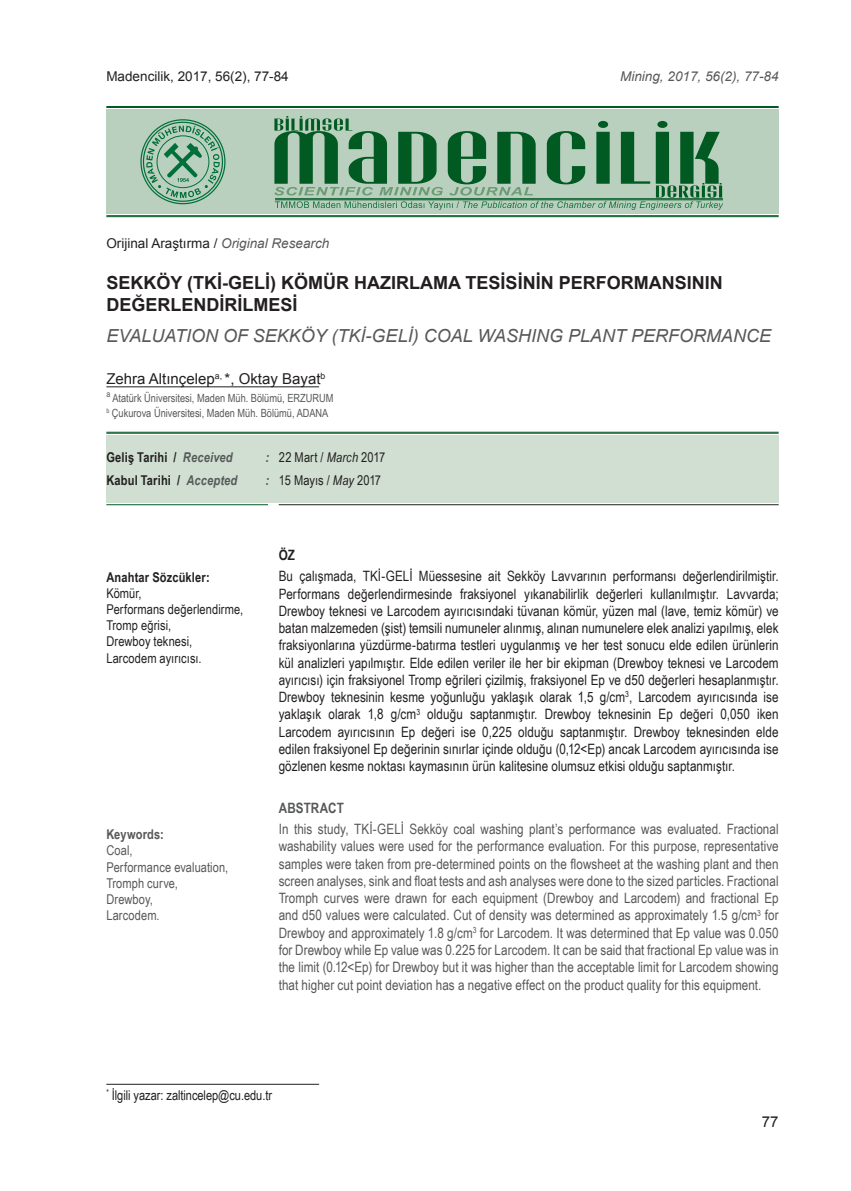
<style>
.page{position:relative;width:851px;height:1191px;background:#fff}
.page>*{position:absolute;margin:0;border:0;box-sizing:border-box;transform-origin:0 0}
.t1{font:700 18px/22.5px "Arial";color:#231f20}
.t2{font:italic 18px "Arial";color:#57585a}
.t3{font:15px "Arial";color:#231f20}
.t4{font:14.25px/17.2px "Arial Narrow";letter-spacing:.005em;color:#231f20;text-align:justify}
.t5{font:14.25px/17.2px "Arial Narrow";letter-spacing:.005em;color:#57585a;text-align:justify}
.t6{font:700 14.25px "Arial Narrow";letter-spacing:.005em;color:#57585a}
.t7{font:700 14.25px "Arial Narrow";color:#231f20}
.t8{font:13.5px/16.2px "Arial Narrow";letter-spacing:.005em;color:#231f20}
.t9{font:13.5px "Arial";color:#231f20}
.t10{font:700 13.5px "Arial Narrow";letter-spacing:.01em;color:#231f20}
.t11{font:13.5px/16.2px "Arial Narrow";letter-spacing:.005em;color:#57585a}
.t12{font:italic 13.5px "Arial";color:#57585a}
.t13{font:700 13.5px "Arial Narrow";letter-spacing:.01em;color:#57585a}
.t14{font:11.25px/15px "Arial Narrow";color:#57585a}
.s1{font-style:italic;color:#57585a}
.s2{font-weight:700;font-style:italic;color:#57585a}
.s3{font-style:italic}
</style>
<div class="page">
<hr style="left:106px;top:386px;width:213px;height:1px;background:#231f20">
<div style="left:106px;top:435px;width:672px;height:68px;background:#d0dfd2"></div>
<div style="left:106px;top:109px;width:672px;height:105px;background:#bad0be"></div>
<svg style="left:140px;top:119px;width:85px;height:85px"></svg>
<hr style="left:106px;top:106px;width:672px;height:1px;background:#005a22">
<hr style="left:106px;top:107px;width:672px;height:1px;background:#005a22">
<hr style="left:106px;top:432px;width:672px;height:1px;background:#005a22">
<hr style="left:106px;top:433px;width:672px;height:1px;background:#005a22">
<hr style="left:106px;top:215px;width:672px;height:1px;background:#005a22">
<hr style="left:106px;top:216px;width:672px;height:1px;background:#005a22">
<hr style="left:106px;top:504px;width:162px;height:1px;background:#005a22">
<hr style="left:279px;top:504px;width:499px;height:1px;background:#231f20">
<svg style="left:274px;top:116px;width:448px;height:94px"></svg>
<hr style="left:106px;top:1084px;width:213px;height:1px;background:#231f20">
<p class="t9" style="left:106px;top:67px;width:184px">Madencilik, 2017, 56(2), 77-84</p>
<p class="t12" style="left:620px;top:68px;width:160px">Mining, 2017, 56(2), 77-84</p>
<p class="t9" style="left:106px;top:234px;width:224px">Orijinal Araştırma / <span class="s1">Original Research</span></p>
<p class="t1" style="left:106px;top:272px;width:618px">SEKKÖY (TKİ-GELİ) KÖMÜR HAZIRLAMA TESİSİNİN PERFORMANSININ<br>DEĞERLENDİRİLMESİ</p>
<p class="t2" style="left:106px;top:324px;width:666px">EVALUATION OF SEKKÖY (TKİ-GELİ) COAL WASHING PLANT PERFORMANCE</p>
<p class="t3" style="left:106px;top:369px;width:220px">Zehra Altınçelep<sup>a,</sup> *, Oktay Bayat<sup>b</sup></p>
<p class="t14" style="left:106px;top:390px;width:228px"><sup>a</sup> Atatürk Üniversitesi, Maden Müh. Bölümü, ERZURUM <sup>b</sup> Çukurova Üniversitesi, Maden Müh. Bölümü, ADANA</p>
<p class="t10" style="left:106px;top:447px;width:128px">Geliş Tarihi / <span class="s1">Received</span></p>
<p class="t8" style="left:265px;top:449px;width:121px"><span class="s2">:</span> 22 Mart / <span class="s3">March</span> 2017</p>
<p class="t10" style="left:106px;top:470px;width:132px">Kabul Tarihi / <span class="s1">Accepted</span></p>
<p class="t8" style="left:265px;top:471px;width:117px"><span class="s2">:</span> 15 Mayıs / <span class="s3">May</span> 2017</p>
<p class="t10" style="left:106px;top:566px;width:105px">Anahtar Sözcükler:</p>
<p class="t8" style="left:106px;top:584px;width:138px">Kömür,<br>Performans değerlendirme,<br>Tromp eğrisi,<br>Drewboy teknesi,<br>Larcodem ayırıcısı.</p>
<p class="t13" style="left:106px;top:824px;width:59px">Keywords:</p>
<p class="t11" style="left:106px;top:842px;width:123px">Coal,<br>Performance evaluation,<br>Tromph curve,<br>Drewboy,<br>Larcodem.</p>
<p class="t7" style="left:279px;top:544px;width:18px">ÖZ</p>
<p class="t4" style="left:279px;top:567px;width:501px">Bu çalışmada, TKİ-GELİ Müessesine ait Sekköy Lavvarının performansı değerlendirilmiştir.<br>Performans değerlendirmesinde fraksiyonel yıkanabilirlik değerleri kullanılmıştır. Lavvarda; Drewboy teknesi ve Larcodem ayırıcısındaki tüvanan kömür, yüzen mal (lave, temiz kömür) ve batan malzemeden (şist) temsili numuneler alınmış, alınan numunelere elek analizi yapılmış, elek fraksiyonlarına yüzdürme-batırma testleri uygulanmış ve her test sonucu elde edilen ürünlerin kül analizleri yapılmıştır. Elde edilen veriler ile her bir ekipman (Drewboy teknesi ve Larcodem ayırıcısı) için fraksiyonel Tromp eğrileri çizilmiş, fraksiyonel Ep ve d50 değerleri hesaplanmıştır.<br>Drewboy teknesinin kesme yoğunluğu yaklaşık olarak 1,5 g/cm<sup>3</sup>, Larcodem ayırıcısında ise yaklaşık olarak 1,8 g/cm<sup>3</sup> olduğu saptanmıştır. Drewboy teknesinin Ep değeri 0,050 iken Larcodem ayırıcısının Ep değeri ise 0,225 olduğu saptanmıştır. Drewboy teknesinden elde edilen fraksiyonel Ep değerinin sınırlar içinde olduğu (0,12&lt;Ep) ancak Larcodem ayırıcısında ise gözlenen kesme noktası kaymasının ürün kalitesine olumsuz etkisi olduğu saptanmıştır.</p>
<p class="t6" style="left:279px;top:797px;width:67px">ABSTRACT</p>
<p class="t5" style="left:279px;top:820px;width:501px">In this study, TKİ-GELİ Sekköy coal washing plant’s performance was evaluated. Fractional washability values were used for the performance evaluation. For this purpose, representative samples were taken from pre-determined points on the flowsheet at the washing plant and then screen analyses, sink and float tests and ash analyses were done to the sized particles. Fractional Tromph curves were drawn for each equipment (Drewboy and Larcodem) and fractional Ep and d50 values were calculated. Cut of density was determined as approximately 1.5 g/cm<sup>3</sup> for Drewboy and approximately 1.8 g/cm<sup>3</sup> for Larcodem. It was determined that Ep value was 0.050 for Drewboy while Ep value was 0.225 for Larcodem. It can be said that fractional Ep value was in the limit (0.12&lt;Ep) for Drewboy but it was higher than the acceptable limit for Larcodem showing that higher cut point deviation has a negative effect on the product quality for this equipment.</p>
<p class="t8" style="left:106px;top:1086px;width:167px"><sup>*</sup> İlgili yazar: zaltincelep@cu.edu.tr</p>
<p class="t3" style="left:761px;top:1112px;width:18px">77</p>
</div>
